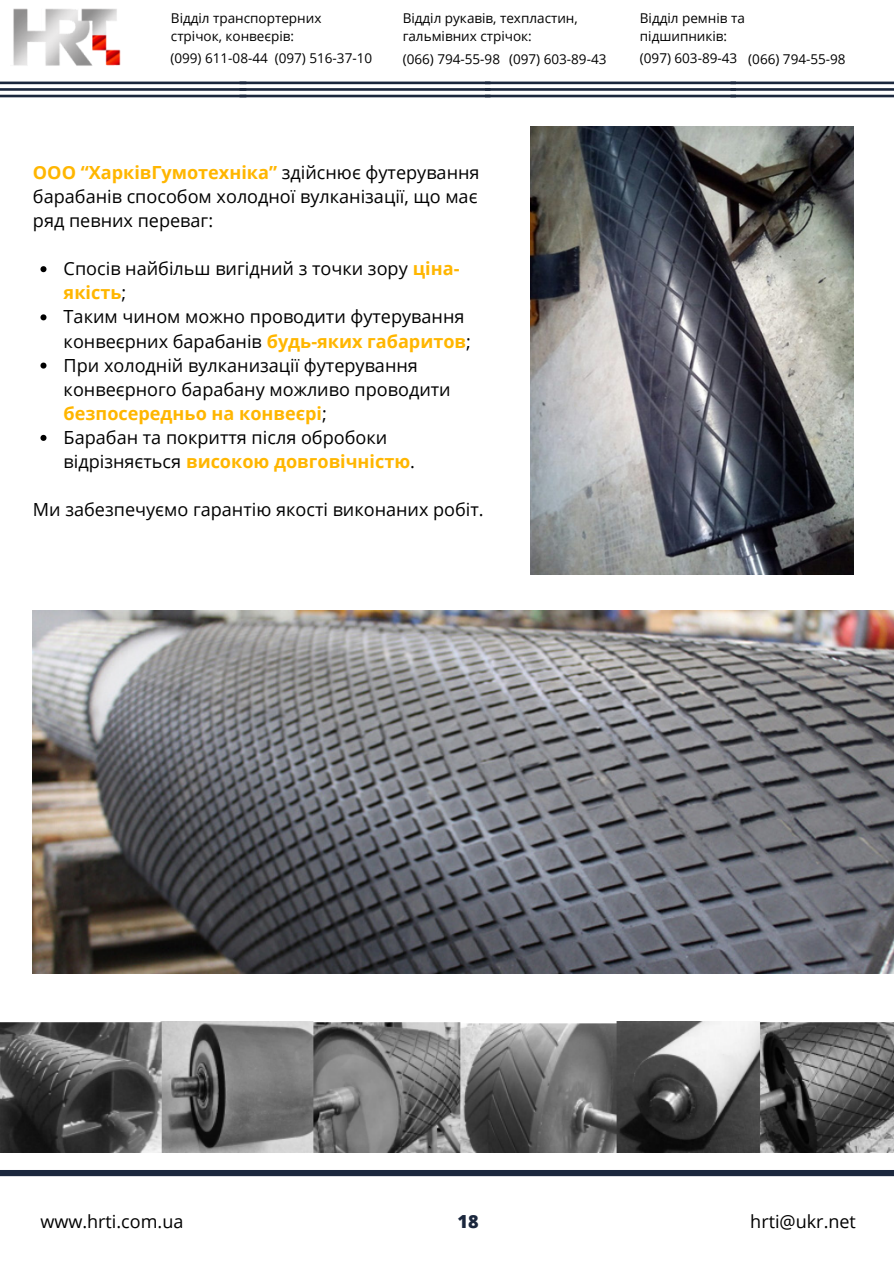
<style>
.page{position:relative;width:894px;height:1264px;background:#fff}
.page>*{position:absolute;margin:0;border:0;box-sizing:border-box;transform-origin:0 0}
.t1{font:18px/24.2px "Open Sans";color:#000}
.t2{font:800 18px "Open Sans";color:#1b273d}
.t3{font:13.5px/18px "Open Sans";color:#000}
.s1{font-weight:700;color:#ffb600}
</style>
<div class="page">
<img style="left:0;top:1021px;width:893px;height:131px">
<svg style="left:0;top:1152px;width:893px;height:25px"></svg>
<img style="left:530px;top:127px;width:323px;height:447px">
<svg style="left:40px;top:266px;width:6px;height:6px"></svg>
<svg style="left:40px;top:314px;width:6px;height:6px"></svg>
<svg style="left:40px;top:362px;width:6px;height:6px"></svg>
<svg style="left:40px;top:435px;width:6px;height:6px"></svg>
<img style="left:33px;top:610px;width:860px;height:363px">
<svg style="left:0;top:82px;width:893px;height:15px"></svg>
<img style="left:13px;top:8px;width:107px;height:58px">
<p class="t3" style="left:171px;top:9px;width:152px">Відділ транспортерних стрічок, конвеєрів:</p>
<p class="t3" style="left:402px;top:9px;width:177px">Відділ рукавів, техпластин,</p>
<p class="t3" style="left:402px;top:27px;width:131px">гальмівних стрічок:</p>
<p class="t3" style="left:639px;top:9px;width:106px">Відділ ремнів та підшипників:</p>
<p class="t3" style="left:170px;top:49px;width:99px">(099) 611-08-44</p>
<p class="t3" style="left:275px;top:49px;width:99px">(097) 516-37-10</p>
<p class="t3" style="left:402px;top:50px;width:99px">(066) 794-55-98</p>
<p class="t3" style="left:509px;top:50px;width:99px">(097) 603-89-43</p>
<p class="t3" style="left:639px;top:49px;width:99px">(097) 603-89-43</p>
<p class="t3" style="left:748px;top:50px;width:99px">(066) 794-55-98</p>
<p class="t1" style="left:33px;top:160px;width:448px;text-align:justify"><span class="s1">ООО “ХарківГумотехніка”</span> здійснює футерування барабанів способом холодної вулканізації, що має ряд певних переваг:</p>
<p class="t1" style="left:64px;top:256px;width:397px">Спосів найбільш вигідний з точки зору <span class="s1">ціна&shy;якість</span>;</p>
<p class="t1" style="left:64px;top:304px;width:409px">Таким чином можно проводити футерування конвеєрних барабанів <span class="s1">будь-яких габаритов</span>;</p>
<p class="t1" style="left:64px;top:352px;width:388px">При холодній вулканизації футерування конвеєрного барабану можливо проводити <span class="s1">безпосередньо на конвеєрі</span>;</p>
<p class="t1" style="left:64px;top:425px;width:353px">Барабан та покриття після обробоки відрізняється <span class="s1">високою довговічністю</span>.</p>
<p class="t1" style="left:33px;top:497px;width:452px">Ми забезпечуємо гарантію якості виконаних робіт.</p>
<p class="t1" style="left:40px;top:1209px;width:144px">www.hrti.com.ua</p>
<p class="t2" style="left:457px;top:1209px;width:23px">18</p>
<p class="t1" style="left:750px;top:1209px;width:107px">hrti@ukr.net</p>
</div>
